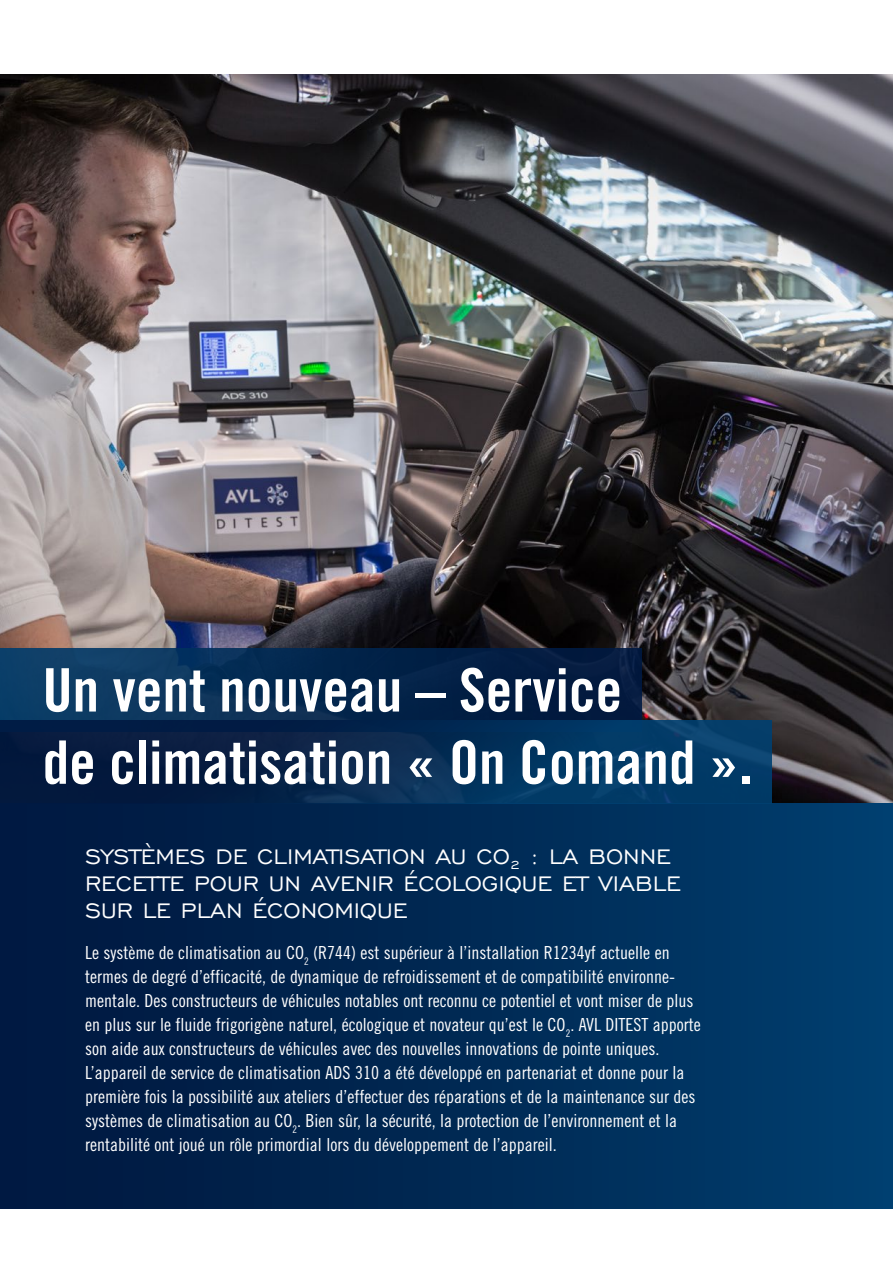
<style>
.page{position:relative;width:893px;height:1263px;background:#fff}
.page>*{position:absolute;margin:0;border:0;box-sizing:border-box;transform-origin:0 0}
.t1{font:60px "Trade Gothic LT Std Bd Cn 20";color:#fff}
.t2{font:27px/27px "Engravers Gothic BT";color:#fff}
.t3{font:18px/24px "Trade Gothic LT Std Cn 18";color:#fff}
</style>
<div class="page">
<img style="left:0;top:74px;width:893px;height:729px">
<div style="left:0;top:803px;width:893px;height:405px;background:linear-gradient(to right,#00163d,#003e6d)"></div>
<div style="left:0;top:649px;width:642px;height:82px;background:linear-gradient(to right,#0e416a,#001438)"></div>
<div style="left:0;top:721px;width:772px;height:82px;background:linear-gradient(to right,#061436,#044270)"></div>
<h1 class="t1" style="left:43px;top:654px;width:581px">Un vent nouveau – Service</h1>
<h1 class="t1" style="left:43px;top:726px;width:711px">de climatisation « On Comand ».</h1>
<h2 class="t2" style="left:85px;top:842px;width:597px">SYSTÈMES DE CLIMATISATION AU CO<sub>2</sub> : LA BONNE<br>RECETTE POUR UN AVENIR ÉCOLOGIQUE ET VIABLE<br>SUR LE PLAN ÉCONOMIQUE</h2>
<p class="t3" style="left:85px;top:940px;width:617px">Le système de climatisation au CO<sub>2</sub> (R744) est supérieur à l’installation R1234yf actuelle en termes de degré d’efficacité, de dynamique de refroidissement et de compatibilité environne&shy;mentale. Des constructeurs de véhicules notables ont reconnu ce potentiel et vont miser de plus en plus sur le fluide frigorigène naturel, écologique et novateur qu’est le CO<sub>2</sub>. AVL DITEST apporte son aide aux constructeurs de véhicules avec des nouvelles innovations de pointe uniques.<br>L’appareil de service de climatisation ADS 310 a été développé en partenariat et donne pour la première fois la possibilité aux ateliers d’effectuer des réparations et de la maintenance sur des systèmes de climatisation au CO<sub>2</sub>. Bien sûr, la sécurité, la protection de l’environnement et la rentabilité ont joué un rôle primordial lors du développement de l’appareil.</p>
</div>
